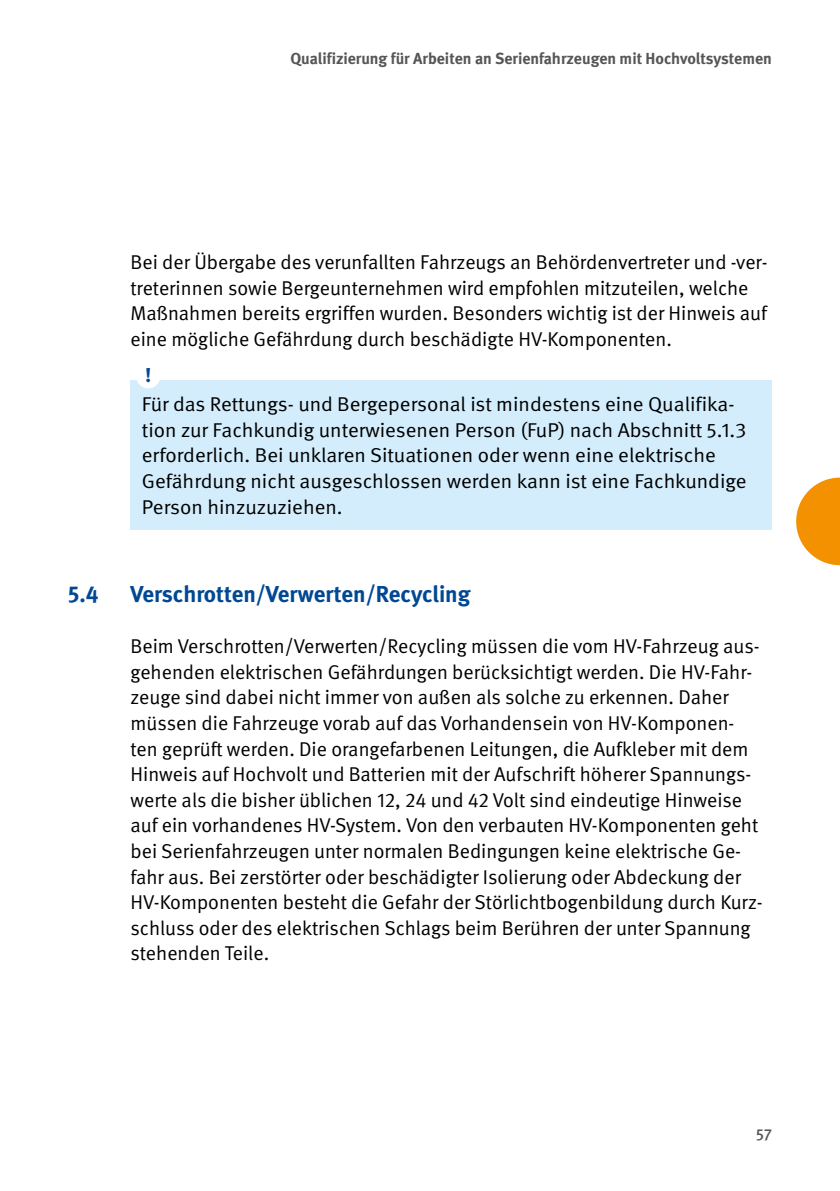
<style>
.page{position:relative;width:840px;height:1191px;background:#fff}
.page>*{position:absolute;margin:0;border:0;box-sizing:border-box;transform-origin:0 0}
.Überschriften_H2{font:700 23px "DGUV Meta";color:#004893}
.Fließtext_FT{font:20px/25.6px "DGUV Meta";color:#000}
.Fließtext_STG_FT{font:20px/25.6px "DGUV Meta";color:#000;scale:1.05 1}
.t1{font:700 20px "DGUV Meta Serif";color:#004893}
.t2{font:700 16px "DGUV Meta";color:#565655}
.t3{font:500 16px "DGUV Meta";color:#565655}
</style>
<div class="page">
<svg style="left:796px;top:477px;width:43px;height:88px"></svg>
<div style="left:130px;top:380px;width:641px;height:150px;background:#d4edfc"></div>
<div style="left:136px;top:364px;width:24px;height:24px;background:#fff;border-radius:50%"></div>
<p class="t2" style="left:290px;top:49px;width:482px">Qualifizierung für Arbeiten an Serienfahrzeugen mit Hochvoltsystemen</p>
<p class="Fließtext_FT" style="left:130px;top:250px;width:638px">Bei der Übergabe des verunfallten Fahrzeugs an Behördenvertreter und -ver&shy;treterinnen sowie Bergeunternehmen wird empfohlen mitzuteilen, welche Maßnahmen bereits ergriffen wurden. Besonders wichtig ist der Hinweis auf eine mögliche Gefährdung durch beschädigte HV-Komponenten.</p>
<p class="t1" style="left:145px;top:363px;width:8px">!</p>
<p class="Fließtext_STG_FT" style="left:142px;top:392px;width:577px">Für das Rettungs- und Bergepersonal ist mindestens eine Qualifika&shy;tion zur Fachkundig unterwiesenen Person (FuP) nach Abschnitt 5.1.3 erforderlich. Bei unklaren Situationen oder wenn eine elektrische Gefährdung nicht ausgeschlossen werden kann ist eine Fachkundige Person hinzuzuziehen.</p>
<h2 class="Überschriften_H2" style="left:68px;top:580px;width:32px">5.4</h2>
<h2 class="Überschriften_H2" style="left:130px;top:580px;width:341px">Verschrotten/Verwerten/Recycling</h2>
<p class="Fließtext_FT" style="left:130px;top:634px;width:633px">Beim Verschrotten/Verwerten/Recycling müssen die vom HV-Fahrzeug aus&shy;gehenden elektrischen Gefährdungen berücksichtigt werden. Die HV-Fahr&shy;zeuge sind dabei nicht immer von außen als solche zu erkennen. Daher müssen die Fahrzeuge vorab auf das Vorhandensein von HV-Komponen&shy;ten geprüft werden. Die orangefarbenen Leitungen, die Aufkleber mit dem Hinweis auf Hochvolt und Batterien mit der Aufschrift höherer Spannungs&shy;werte als die bisher üblichen 12, 24 und 42 Volt sind eindeutige Hinweise auf ein vorhandenes HV-System. Von den verbauten HV-Komponenten geht bei Serienfahrzeugen unter normalen Bedingungen keine elektrische Ge&shy;fahr aus. Bei zerstörter oder beschädigter Isolierung oder Abdeckung der HV-Komponenten besteht die Gefahr der Störlichtbogenbildung durch Kurz&shy;schluss oder des elektrischen Schlags beim Berühren der unter Spannung stehenden Teile.</p>
<p class="t3" style="left:755px;top:1124px;width:17px">57</p>
</div>
